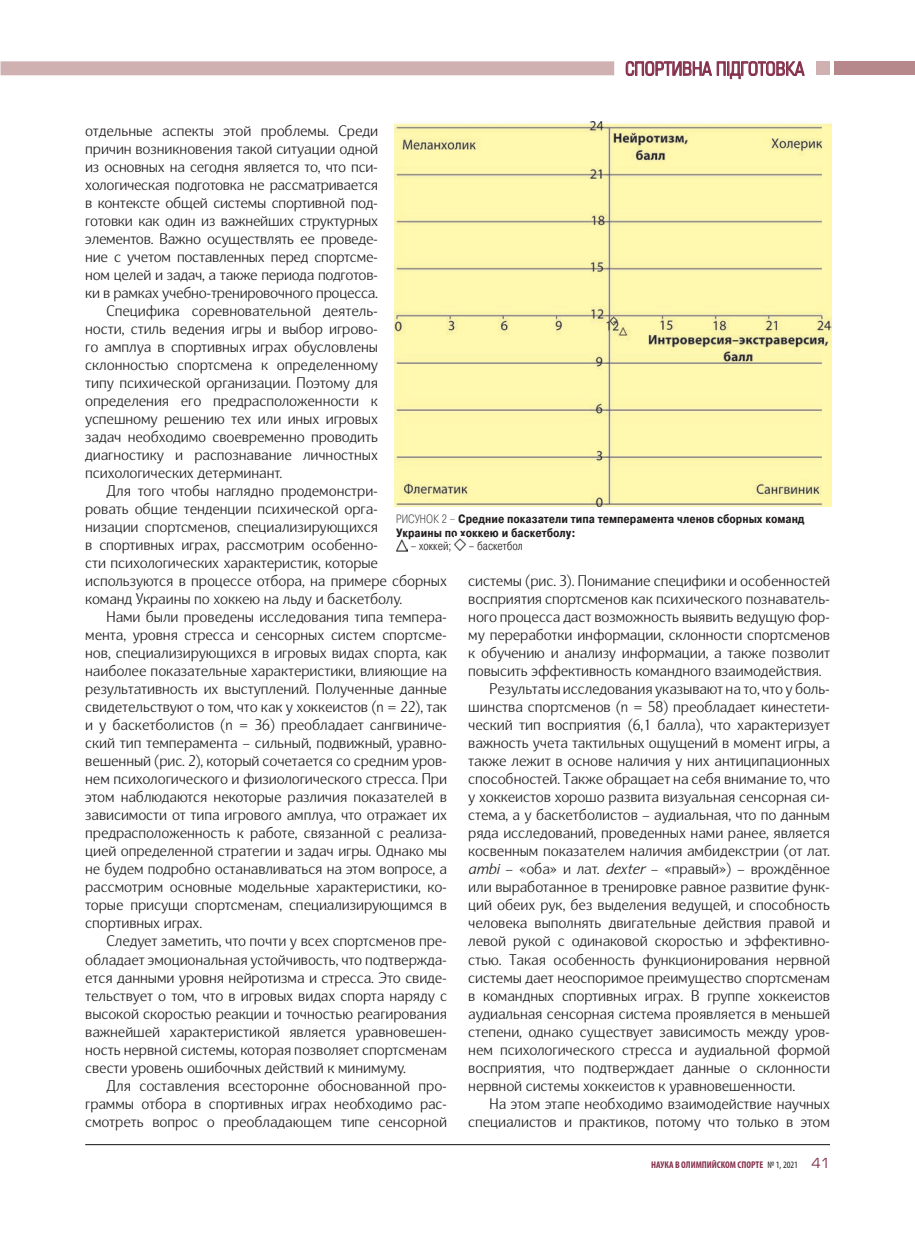
<style>
.page{position:relative;width:915px;height:1234px;background:#fff}
.page>*{position:absolute;margin:0;border:0;box-sizing:border-box;transform-origin:0 0}
.t1{font:18px "Europe Cond";color:#84304b}
.ТЕКСТ{font:300 15px/18px "Nat Grotesk";color:#231f20;text-align:justify;scale:1.05 1}
.ПОДРИСУНОЧНАЯ_1{font:700 12px/13.5px "Pragmatica Cond";color:#231f20}
.ПОДРИСУНОЧНАЯ{font:300 12px "Pragmatica Cond";color:#231f20}
.t2{font:700 condensed 9.75px "Myriad Pro";color:#84304b}
.s1{font-weight:200}
.s2{font-style:italic}
.s3{font-weight:400;color:#231f20}
.s4{font-family:"Europe";font-weight:400;font-stretch:normal;font-size:13.5px}
</style>
<div class="page">
<div style="left:834px;top:61px;width:80px;height:14px;background:#b6888c"></div>
<div style="left:815px;top:61px;width:14px;height:14px;background:#cfb1b2"></div>
<hr style="left:85px;top:1143px;width:744px;height:1px;background:#231f20">
<div style="left:1px;top:61px;width:613px;height:14px;background:#cfb1b2"></div>
<svg style="left:625px;top:61px;width:179px;height:18px"></svg>
<svg style="left:396px;top:539px;width:12px;height:13px"></svg>
<img style="left:454px;top:538px;width:12px;height:13px">
<img style="left:395px;top:122px;width:436px;height:384px">
<p class="t1" style="left:625px;top:57px;width:180px">СПОРТИВНА ПІДГОТОВКА</p>
<p class="ТЕКСТ" style="left:85px;top:123px;width:280px">отдельные аспекты этой проблемы. Среди причин возникновения такой ситуации одной из основных на сегодня является то, что пси&shy;хологическая подготовка не рассматривается в контексте общей системы спортивной под&shy;готовки как один из важнейших структурных элементов. Важно осуществлять ее проведе&shy;ние с учетом поставленных перед спортсме&shy;ном целей и задач, а также периода подготов&shy;ки в рамках учебно-тренировочного процесса.</p>
<p class="ТЕКСТ" style="left:85px;top:303px;width:280px;text-indent:21px">Специфика соревновательной деятель&shy;ности, стиль ведения игры и выбор игрово&shy;го амплуа в спортивных играх обусловлены склонностью спортсмена к определенному типу психической организации. Поэтому для определения его предрасположенности к успешному решению тех или иных игровых задач необходимо своевременно проводить диагностику и распознавание личностных психологических детерминант.</p>
<p class="ТЕКСТ" style="left:85px;top:483px;width:346px;text-align:left;text-indent:21px">Для того чтобы наглядно продемонстри-<br>ровать общие тенденции психической орга-<br>низации спортсменов, специализирующихся<br>в спортивных играх, рассмотрим особенно-<br>сти психологических характеристик, которые используются в процессе отбора, на примере сборных команд Украины по хоккею на льду и баскетболу.</p>
<p class="ТЕКСТ" style="left:85px;top:609px;width:346px;text-indent:21px">Нами были проведены исследования типа темпера&shy;мента, уровня стресса и сенсорных систем спортсме&shy;нов, специализирующихся в игровых видах спорта, как наиболее показательные характеристики, влияющие на результативность их выступлений. Полученные данные свидетельствуют о том, что как у хоккеистов (n = 22), так и у баскетболистов (n = 36) преобладает сангвиниче&shy;ский тип темперамента – сильный, подвижный, уравно&shy;вешенный (рис. 2), который сочетается со средним уров&shy;нем психологического и физиологического стресса. При этом наблюдаются некоторые различия показателей в зависимости от типа игрового амплуа, что отражает их предрасположенность к работе, связанной с реализа&shy;цией определенной стратегии и задач игры. Однако мы не будем подробно останавливаться на этом вопросе, а рассмотрим основные модельные характеристики, ко&shy;торые присущи спортсменам, специализирующимся в спортивных играх.</p>
<p class="ТЕКСТ" style="left:85px;top:933px;width:346px;text-indent:21px">Следует заметить, что почти у всех спортсменов пре&shy;обладает эмоциональная устойчивость, что подтвержда&shy;ется данными уровня нейротизма и стресса. Это свиде&shy;тельствует о том, что в игровых видах спорта наряду с высокой скоростью реакции и точностью реагирования важнейшей характеристикой является уравновешен&shy;ность нервной системы, которая позволяет спортсменам свести уровень ошибочных действий к минимуму.</p>
<p class="ТЕКСТ" style="left:85px;top:1077px;width:346px;text-indent:21px">Для составления всесторонне обоснованной про&shy;граммы отбора в спортивных играх необходимо рас&shy;смотреть вопрос о преобладающем типе сенсорной</p>
<p class="ПОДРИСУНОЧНАЯ_1" style="left:396px;top:513px;width:410px"><span class="s1">РИСУНОК 2 –</span> Средние показатели типа темперамента членов сборных команд<br>Украины по хоккею и баскетболу:</p>
<p class="ПОДРИСУНОЧНАЯ" style="left:410px;top:538px;width:42px">– хоккей;</p>
<p class="ПОДРИСУНОЧНАЯ" style="left:469px;top:538px;width:55px">– баскетбол</p>
<p class="ТЕКСТ" style="left:468px;top:573px;width:346px">системы (рис. 3). Понимание специфики и особенностей восприятия спортсменов как психического познаватель&shy;ного процесса даст возможность выявить ведущую фор&shy;му переработки информации, склонности спортсменов к обучению и анализу информации, а также позволит повысить эффективность командного взаимодействия.</p>
<p class="ТЕКСТ" style="left:468px;top:681px;width:346px;text-indent:21px">Результаты исследования указывают на то, что у боль&shy;шинства спортсменов (n = 58) преобладает кинестети&shy;ческий тип восприятия (6,1 балла), что характеризует важность учета тактильных ощущений в момент игры, а также лежит в основе наличия у них антиципационных способностей. Также обращает на себя внимание то, что у хоккеистов хорошо развита визуальная сенсорная си&shy;стема, а у баскетболистов – аудиальная, что по данным ряда исследований, проведенных нами ранее, является косвенным показателем наличия амбидекстрии (от лат. <span class="s2">ambi</span> – «оба» и лат. <span class="s2">dexter</span> – «правый») – врождённое или выработанное в тренировке равное развитие функ&shy;ций обеих рук, без выделения ведущей, и способность человека выполнять двигательные действия правой и левой рукой с одинаковой скоростью и эффективно&shy;стью. Такая особенность функционирования нервной системы дает неоспоримое преимущество спортсменам в командных спортивных играх. В группе хоккеистов аудиальная сенсорная система проявляется в меньшей степени, однако существует зависимость между уров&shy;нем психологического стресса и аудиальной формой восприятия, что подтверждает данные о склонности нервной системы хоккеистов к уравновешенности.</p>
<p class="ТЕКСТ" style="left:468px;top:1095px;width:346px;text-align:right">На этом этапе необходимо взаимодействие научных специалистов и практиков, потому что только в этом</p>
<p class="t2" style="left:650px;top:1158px;width:180px">НАУКА В ОЛИМПИЙСКОМ СПОРТЕ <span class="s3">№ 1, 2021</span> <span class="s4">41</span></p>
</div>
